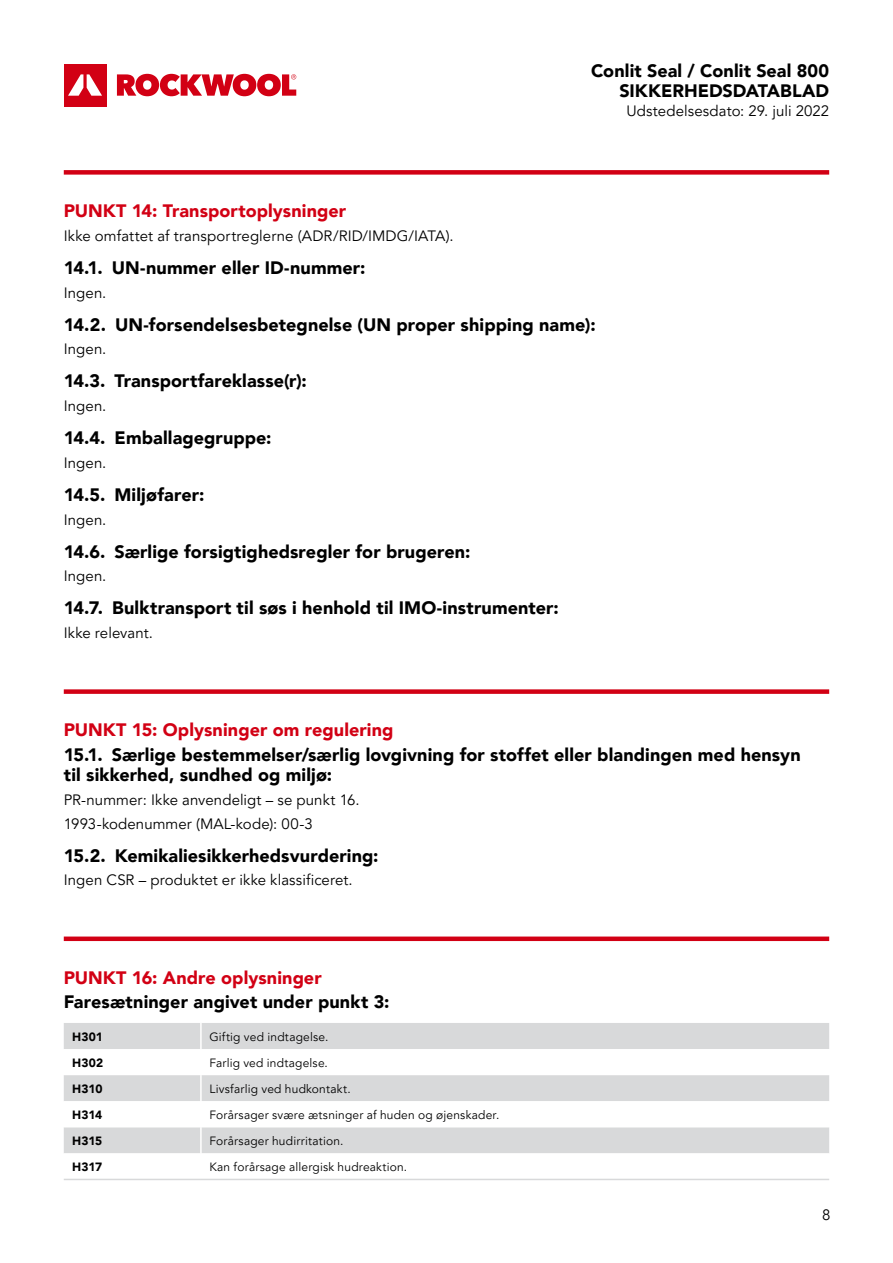
<style>
.page{position:relative;width:893px;height:1263px;background:#fff}
.page>*{position:absolute;margin:0;border:0;box-sizing:border-box;transform-origin:0 0}
.t1{font:900 18px/19.2px "Avenir LT Pro";letter-spacing:.005em;color:#000;text-align:right}
.t2{font:900 18px "Avenir LT Pro";letter-spacing:.005em;color:#d20014}
.t3{font:15px/23.7px "Avenir LT Pro";letter-spacing:.005em;color:#000}
.t4{font:12px "Avenir LT Pro";letter-spacing:.015em;color:#000}
.t5{font:900 12px "Avenir LT Pro";letter-spacing:.005em;color:#000}
</style>
<div class="page">
<div style="left:64px;top:64px;width:42px;height:42px;background:#d20014"></div>
<svg style="left:68px;top:74px;width:34px;height:22px"></svg>
<svg style="left:117px;top:74px;width:179px;height:22px"></svg>
<div style="left:64px;top:170px;width:765px;height:5px;background:#d20014"></div>
<div style="left:64px;top:689px;width:765px;height:5px;background:#d20014"></div>
<div style="left:64px;top:936px;width:765px;height:5px;background:#d20014"></div>
<div style="left:64px;top:1023px;width:765px;height:26px;background:#d8d9da"></div>
<svg style="left:64px;top:1075px;width:765px;height:104px"></svg>
<hr style="left:200px;top:1023px;width:2px;height:26px;background:#fff">
<hr style="left:200px;top:1075px;width:2px;height:26px;background:#fff">
<hr style="left:200px;top:1101px;width:2px;height:26px;background:#fff">
<hr style="left:200px;top:1127px;width:2px;height:26px;background:#fff">
<hr style="left:200px;top:1153px;width:2px;height:26px;background:#fff">
<hr style="left:64px;top:1179px;width:137px;height:1px;background:#d8d9da">
<hr style="left:201px;top:1179px;width:628px;height:1px;background:#d8d9da">
<p class="t1" style="left:591px;top:62px;width:240px">Conlit Seal / Conlit Seal 800<br>SIKKERHEDSDATABLAD</p>
<p class="t3" style="left:626px;top:99px;width:204px">Udstedelsesdato: 29. juli 2022</p>
<p class="t2" style="left:64px;top:200px;width:284px">PUNKT 14: Transportoplysninger</p>
<p class="t3" style="left:64px;top:224px;width:391px">Ikke omfattet af transportreglerne (ADR/RID/IMDG/IATA).</p>
<p class="t1" style="left:64px;top:258px;width:303px">14.1. UN-nummer eller ID-nummer:</p>
<p class="t3" style="left:64px;top:281px;width:44px">Ingen.</p>
<p class="t1" style="left:64px;top:315px;width:533px">14.2. UN-forsendelsesbetegnelse (UN proper shipping name):</p>
<p class="t3" style="left:64px;top:338px;width:44px">Ingen.</p>
<p class="t1" style="left:64px;top:372px;width:245px">14.3. Transportfareklasse(r):</p>
<p class="t3" style="left:64px;top:394px;width:44px">Ingen.</p>
<p class="t1" style="left:64px;top:428px;width:209px">14.4. Emballagegruppe:</p>
<p class="t3" style="left:64px;top:451px;width:44px">Ingen.</p>
<p class="t1" style="left:64px;top:485px;width:142px">14.5. Miljøfarer:</p>
<p class="t3" style="left:64px;top:508px;width:44px">Ingen.</p>
<p class="t1" style="left:64px;top:542px;width:408px">14.6. Særlige forsigtighedsregler for brugeren:</p>
<p class="t3" style="left:64px;top:565px;width:44px">Ingen.</p>
<p class="t1" style="left:64px;top:599px;width:497px">14.7. Bulktransport til søs i henhold til IMO-instrumenter:</p>
<p class="t3" style="left:64px;top:621px;width:91px">Ikke relevant.</p>
<p class="t2" style="left:64px;top:719px;width:331px">PUNKT 15: Oplysninger om regulering</p>
<p class="t1" style="left:64px;top:744px;width:738px;line-height:20.2px;text-align:left">15.1. Særlige bestemmelser/særlig lovgivning for stoffet eller blandingen med hensyn til sikkerhed, sundhed og miljø:</p>
<p class="t3" style="left:64px;top:788px;width:297px">PR-nummer: Ikke anvendeligt – se punkt 16.<br>1993-kodenummer (MAL-kode): 00-3</p>
<p class="t1" style="left:64px;top:846px;width:316px">15.2. Kemikaliesikkerhedsvurdering:</p>
<p class="t3" style="left:64px;top:869px;width:291px">Ingen CSR – produktet er ikke klassificeret.</p>
<p class="t2" style="left:64px;top:966px;width:259px">PUNKT 16: Andre oplysninger</p>
<p class="t1" style="left:64px;top:992px;width:327px">Faresætninger angivet under punkt 3:</p>
<p class="t5" style="left:72px;top:1029px;width:32px">H301</p>
<p class="t4" style="left:209px;top:1029px;width:121px">Giftig ved indtagelse.</p>
<p class="t5" style="left:72px;top:1055px;width:32px">H302</p>
<p class="t4" style="left:209px;top:1055px;width:120px">Farlig ved indtagelse.</p>
<p class="t5" style="left:72px;top:1081px;width:32px">H310</p>
<p class="t4" style="left:209px;top:1081px;width:143px">Livsfarlig ved hudkontakt.</p>
<p class="t5" style="left:72px;top:1107px;width:32px">H314</p>
<p class="t4" style="left:209px;top:1107px;width:291px">Forårsager svære ætsninger af huden og øjenskader.</p>
<p class="t5" style="left:72px;top:1133px;width:32px">H315</p>
<p class="t4" style="left:209px;top:1133px;width:136px">Forårsager hudirritation.</p>
<p class="t5" style="left:72px;top:1159px;width:31px">H317</p>
<p class="t4" style="left:209px;top:1160px;width:199px">Kan forårsage allergisk hudreaktion.</p>
<p class="t3" style="left:822px;top:1204px;width:10px">8</p>
</div>
